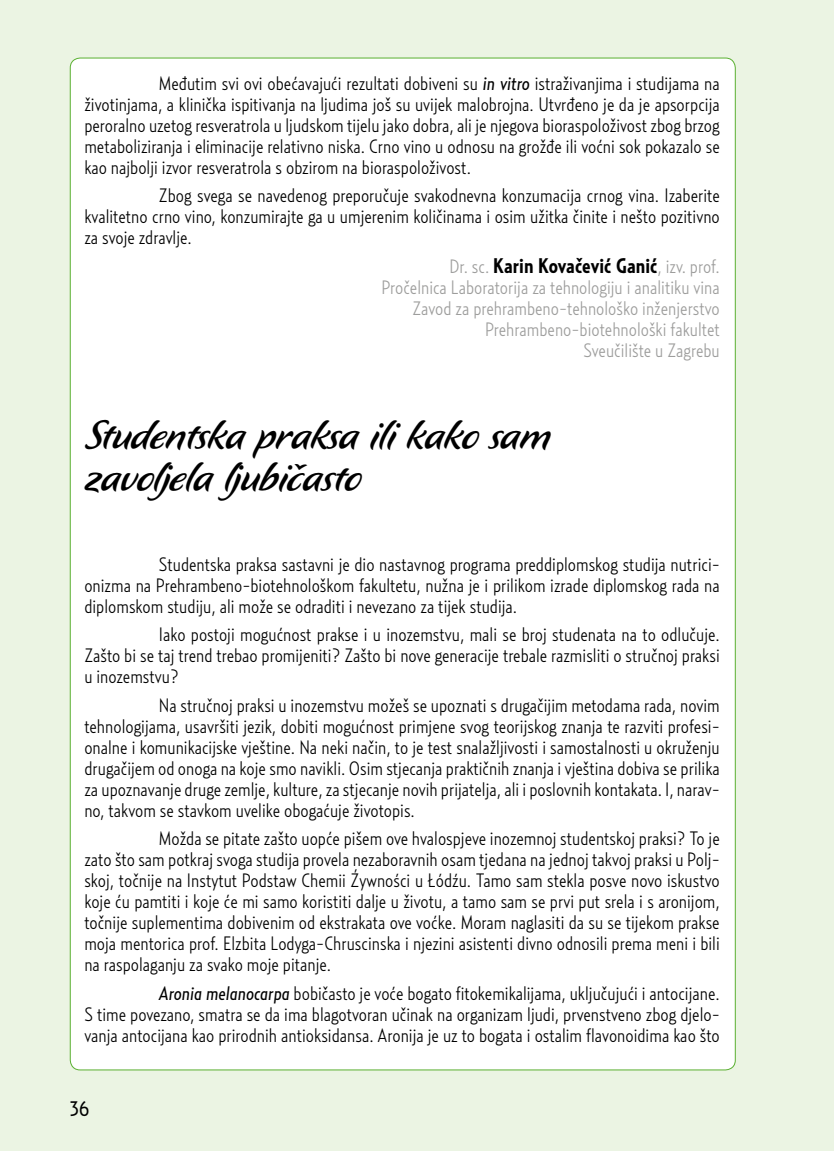
<style>
.page{position:relative;width:834px;height:1151px;background:#fff}
.page>*{position:absolute;margin:0;border:0;box-sizing:border-box;transform-origin:0 0}
.Heading_2{font:300 42px/42px "Flavour";color:#000}
.autor{font:700 21px "Relay Cond";color:#000}
.t1{font:21px "Relay Cond";color:#000}
.t2{font:300 19.25px/21px "Relay Cond";color:#000;text-align:justify}
.autor-2{font:300 19.25px "Relay Cond";color:#9d9d9c}
.s1{font-weight:400;font-style:italic}
.s2{font-weight:300;font-size:19.25px;color:#9d9d9c}
</style>
<div class="page">
<div style="left:0;top:0;width:833px;height:1151px;background:#ebf4e3"></div>
<div style="left:70px;top:58px;width:665px;height:1012px;background:#fff;border-radius:10px"></div>
<p class="t2" style="left:84px;top:72px;width:636px;text-indent:74px">Međutim svi ovi obećavajući rezultati dobiveni su <span class="s1">in vitro</span> istraživanjima i studijama na životinjama, a klinička ispitivanja na ljudima još su uvijek malobrojna. Utvrđeno je da je apsorpcija peroralno uzetog resveratrola u ljudskom tijelu jako dobra, ali je njegova bioraspoloživost zbog brzog metaboliziranja i eliminacije relativno niska. Crno vino u odnosu na grožđe ili voćni sok pokazalo se kao najbolji izvor resveratrola s obzirom na bioraspoloživost.</p>
<p class="t2" style="left:84px;top:185px;width:636px;text-indent:74px">Zbog svega se navedenog preporučuje svakodnevna konzumacija crnog vina. Izaberite kvalitetno crno vino, konzumirajte ga u umjerenim količinama i osim užitka činite i nešto pozitivno za svoje zdravlje.</p>
<p class="autor" style="left:449px;top:253px;width:272px"><span class="s2">Dr. sc.</span> Karin Kovačević Ganić<span class="s2">, izv. prof.</span></p>
<p class="autor-2" style="left:381px;top:276px;width:340px">Pročelnica Laboratorija za tehnologiju i analitiku vina</p>
<p class="autor-2" style="left:412px;top:297px;width:309px">Zavod za prehrambeno-tehnološko inženjerstvo</p>
<p class="autor-2" style="left:485px;top:318px;width:236px">Prehrambeno-biotehnološki fakultet</p>
<p class="autor-2" style="left:583px;top:339px;width:138px">Sveučilište u Zagrebu</p>
<p class="Heading_2" style="left:84px;top:414px;width:467px">Studentska praksa ili kako sam zavoljela ljubičasto</p>
<p class="t2" style="left:84px;top:553px;width:637px;text-indent:74px">Studentska praksa sastavni je dio nastavnog programa preddiplomskog studija nutrici&shy;onizma na Prehrambeno-biotehnološkom fakultetu, nužna je i prilikom izrade diplomskog rada na diplomskom studiju, ali može se odraditi i nevezano za tijek studija.</p>
<p class="t2" style="left:84px;top:624px;width:637px;text-indent:74px">Iako postoji mogućnost prakse i u inozemstvu, mali se broj studenata na to odlučuje.<br>Zašto bi se taj trend trebao promijeniti? Zašto bi nove generacije trebale razmisliti o stručnoj praksi u inozemstvu?</p>
<p class="t2" style="left:84px;top:694px;width:636px;text-indent:74px">Na stručnoj praksi u inozemstvu možeš se upoznati s drugačijim metodama rada, novim tehnologijama, usavršiti jezik, dobiti mogućnost primjene svog teorijskog znanja te razviti profesi&shy;onalne i komunikacijske vještine. Na neki način, to je test snalažljivosti i samostalnosti u okruženju drugačijem od onoga na koje smo navikli. Osim stjecanja praktičnih znanja i vještina dobiva se prilika za upoznavanje druge zemlje, kulture, za stjecanje novih prijatelja, ali i poslovnih kontakata. I, narav&shy;no, takvom se stavkom uvelike obogaćuje životopis.</p>
<p class="t2" style="left:84px;top:827px;width:637px;text-indent:74px">Možda se pitate zašto uopće pišem ove hvalospjeve inozemnoj studentskoj praksi? To je zato što sam potkraj svoga studija provela nezaboravnih osam tjedana na jednoj takvoj praksi u Polj&shy;skoj, točnije na Instytut Podstaw Chemii Źywności u Łódźu. Tamo sam stekla posve novo iskustvo koje ću pamtiti i koje će mi samo koristiti dalje u životu, a tamo sam se prvi put srela i s aronijom, točnije suplementima dobivenim od ekstrakata ove voćke. Moram naglasiti da su se tijekom prakse moja mentorica prof. Elzbita Lodyga-Chruscinska i njezini asistenti divno odnosili prema meni i bili na raspolaganju za svako moje pitanje.</p>
<p class="t2" style="left:84px;top:982px;width:636px;text-indent:74px"><span class="s1">Aronia melanocarpa</span> bobičasto je voće bogato fitokemikalijama, uključujući i antocijane.<br>S time povezano, smatra se da ima blagotvoran učinak na organizam ljudi, prvenstveno zbog djelo&shy;vanja antocijana kao prirodnih antioksidansa. Aronija je uz to bogata i ostalim flavonoidima kao što</p>
<p class="t1" style="left:70px;top:1096px;width:20px">36</p>
</div>
